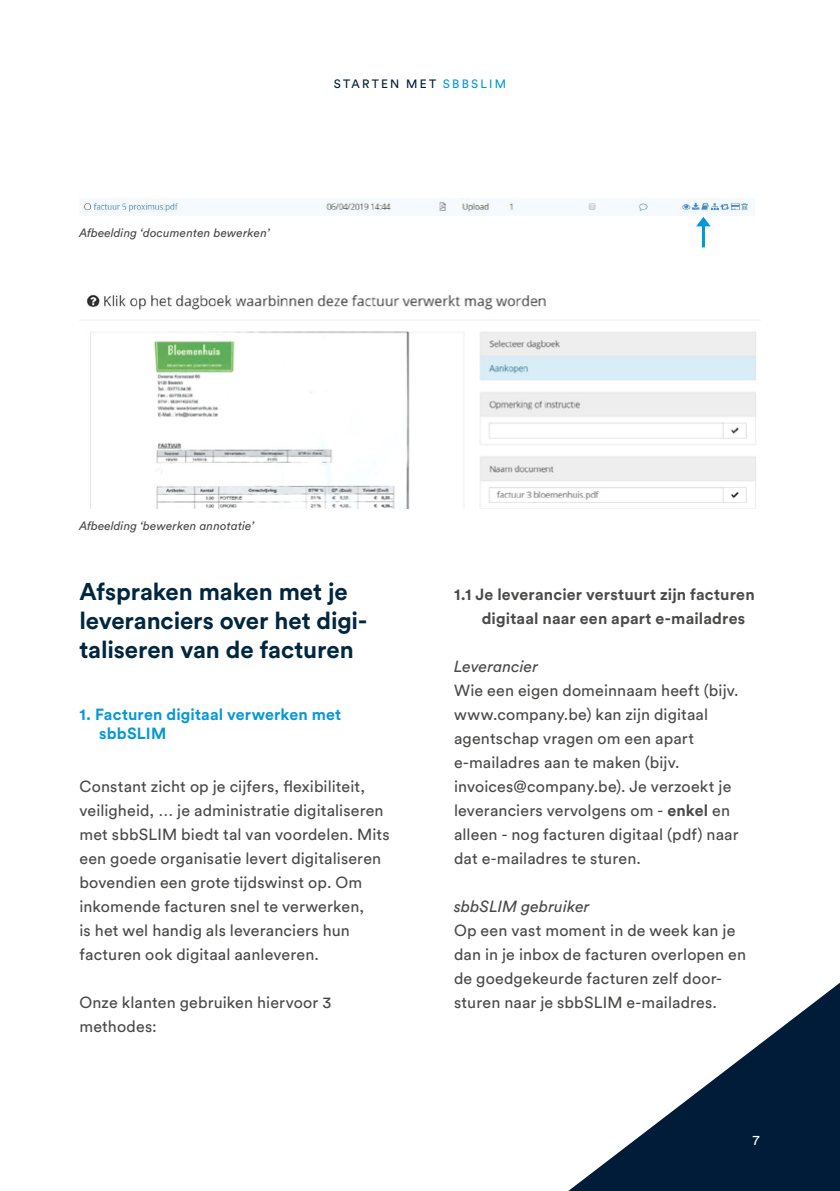
<style>
.page{position:relative;width:840px;height:1191px;background:#fff}
.page>*{position:absolute;margin:0;border:0;box-sizing:border-box;transform-origin:0 0}
.t1{font:700 24px/28.8px "Circular Std";letter-spacing:-.005em;color:#00273f}
.t2{font:16px/24px "Circular Std";letter-spacing:.01em;color:#4a4a49}
.t3{font:700 16px/24px "Circular Std";letter-spacing:.01em;color:#4a4a49}
.t4{font:700 16px/19.2px "Circular Std";letter-spacing:.01em;color:#0698d6}
.t5{font:italic 16px "Circular Std";letter-spacing:.005em;color:#4a4a49}
.t6{font:14px "Circular Std";color:#fefefe}
.t7{font:italic 12px "Circular Std";letter-spacing:.01em;color:#4a4a49}
.t8{font:12px "Circular Std";letter-spacing:.185em;color:#001c38}
.s1{color:#0099d5}
.s2{font-weight:700}
</style>
<div class="page">
<svg style="left:568px;top:983px;width:271px;height:208px"></svg>
<img style="left:86px;top:294px;width:670px;height:215px">
<hr style="left:701px;top:222px;width:3px;height:25px;background:#0099d5">
<svg style="left:696px;top:217px;width:14px;height:9px"></svg>
<img style="left:82px;top:198px;width:666px;height:15px">
<p class="t7" style="left:79px;top:225px;width:192px">Afbeelding ‘documenten bewerken’</p>
<p class="t8" style="left:333px;top:76px;width:174px">STARTEN MET <span class="s1">SBBSLIM</span></p>
<p class="t7" style="left:79px;top:518px;width:176px">Afbeelding ‘bewerken annotatie’</p>
<h1 class="t1" style="left:79px;top:577px;width:289px">Afspraken maken met je leveranciers over het digi&shy;taliseren van de facturen</h1>
<p class="t4" style="left:99px;top:704px;width:243px;text-indent:-20px">1. Facturen digitaal verwerken met sbbSLIM</p>
<p class="t2" style="left:79px;top:774px;width:311px">Constant zicht op je cijfers, flexibiliteit, veiligheid, … je administratie digitaliseren met sbbSLIM biedt tal van voordelen. Mits een goede organisatie levert digitaliseren bovendien een grote tijdswinst op. Om inkomende facturen snel te verwerken,<br>is het wel handig als leveranciers hun facturen ook digitaal aanleveren.</p>
<p class="t2" style="left:79px;top:990px;width:253px">Onze klanten gebruiken hiervoor 3 methodes:</p>
<p class="t3" style="left:481px;top:582px;width:274px;text-indent:-28px">1.1 Je leverancier verstuurt zijn facturen digitaal naar een apart e-mailadres</p>
<p class="t5" style="left:454px;top:657px;width:86px">Leverancier</p>
<p class="t2" style="left:454px;top:678px;width:286px">Wie een eigen domeinnaam heeft (bijv. www.company.be) kan zijn digitaal agentschap vragen om een apart e-mailadres aan te maken (bijv. invoices@company.be). Je verzoekt je leveranciers vervolgens om - <span class="s2">enkel</span> en alleen - nog facturen digitaal (pdf) naar dat e-mailadres te sturen.</p>
<p class="t5" style="left:454px;top:897px;width:137px">sbbSLIM gebruiker</p>
<p class="t2" style="left:454px;top:918px;width:293px">Op een vast moment in de week kan je dan in je inbox de facturen overlopen en de goedgekeurde facturen zelf door&shy;sturen naar je sbbSLIM e-mailadres.</p>
<p class="t6" style="left:752px;top:1131px;width:8px">7</p>
</div>
